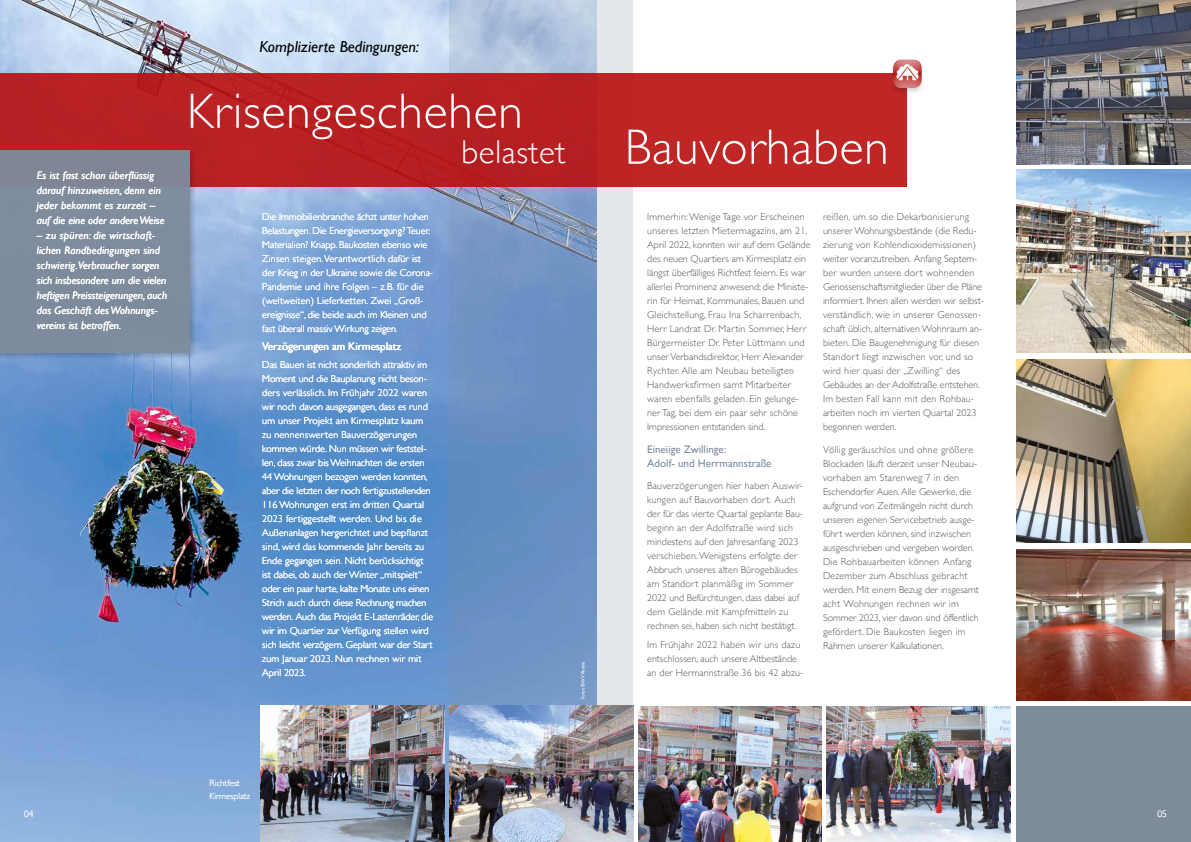
<style>
.page{position:relative;width:1191px;height:842px;background:#fff}
.page>*{position:absolute;margin:0;border:0;box-sizing:border-box;transform-origin:0 0}
.t1{font:300 50px/35.9px "Gill Sans";letter-spacing:.015em;color:#fff}
.t2{font:italic 16px "Gill Sans";color:#000}
.t3{font:italic 11px/15px "Gill Sans";letter-spacing:.01em;color:#fff}
.t4{font:11px/14px "Gill Sans";color:#7e8b9b}
.t5{font:11px "Gill Sans";color:#fff}
.t6{font:300 10px/14px "Gill Sans";letter-spacing:.01em;color:#575756}
.t7{font:300 10px/14px "Gill Sans";color:#fff}
.t8{font:300 9.5px "Gill Sans";color:#fff}
.t9{font:300 9px/13px "Gill Sans";color:#fff}
.t10{font:300 4.5px "Gill Sans";color:#fff}
.s1{font-size:33px}
</style>
<div class="page">
<img style="left:0;top:0;width:449px;height:842px">
<svg style="left:449px;top:0;width:184px;height:706px"></svg>
<img style="left:1016px;top:0;width:175px;height:164px">
<img style="left:1016px;top:169px;width:175px;height:184px">
<img style="left:1016px;top:359px;width:175px;height:184px">
<img style="left:1016px;top:550px;width:175px;height:151px">
<div style="left:1016px;top:706px;width:175px;height:136px;background:#7e8b9b"></div>
<div style="left:0;top:74px;width:907px;height:113px;background:#b92224"></div>
<div style="left:890px;top:59px;width:34px;height:35px;background:#000;opacity:.15"></div>
<div style="left:891px;top:58px;width:31px;height:30px;background:#fff;opacity:.5"></div>
<div style="left:891px;top:58px;width:31px;height:21px;background:#fff;opacity:.75"></div>
<div style="left:0;top:149px;width:198px;height:211px;background:#000;opacity:.2"></div>
<div style="left:0;top:150px;width:190px;height:203px;background:#7e8b9b"></div>
<img style="left:449px;top:706px;width:184px;height:136px">
<img style="left:261px;top:706px;width:183px;height:136px">
<img style="left:827px;top:706px;width:183px;height:136px">
<img style="left:638px;top:706px;width:183px;height:136px">
<div style="left:239px;top:189px;width:215px;height:512px;background:#1099c7;opacity:.75"></div>
<h2 class="t2" style="left:259px;top:38px;width:161px">Komplizierte Bedingungen:</h2>
<p class="t3" style="left:37px;top:168px;width:129px">Es ist fast schon überflüssig darauf hinzuweisen, denn ein jeder bekommt es zurzeit – auf die eine oder andere Weise</p>
<p class="t3" style="left:37px;top:228px;width:132px">– zu spüren: die wirtschaft&shy;lichen Randbedingungen sind schwierig.Verbraucher sorgen sich insbesondere um die vielen heftigen Preissteigerungen, auch das Geschäft des Wohnungs&shy;vereins ist betroffen.</p>
<h1 class="t1" style="left:461px;top:91px;width:429px;text-indent:-274px">Krisengeschehen<br><span class="s1">belastet</span> Bauvorhaben</h1>
<p class="t7" style="left:262px;top:209px;width:172px">Die Immobilienbranche ächzt unter hohen Belastungen. Die Energieversorgung? Teuer.<br>Materialien? Knapp. Baukosten ebenso wie Zinsen steigen. Verantwortlich dafür ist der Krieg in der Ukraine sowie die Corona-Pandemie und ihre Folgen – z.B. für die (weltweiten) Lieferketten. Zwei „Groß&shy;ereignisse“, die beide auch im Kleinen und fast überall massiv Wirkung zeigen.</p>
<p class="t5" style="left:262px;top:340px;width:140px">Verzögerungen am Kirmesplatz</p>
<p class="t7" style="left:262px;top:357px;width:172px">Das Bauen ist nicht sonderlich attraktiv im Moment und die Bauplanung nicht beson&shy;ders verlässlich. Im Frühjahr 2022 waren wir noch davon ausgegangen, dass es rund um unser Projekt am Kirmesplatz kaum zu nennenswerten Bauverzögerungen kommen würde. Nun müssen wir feststel&shy;len, dass zwar bis Weihnachten die ersten 44 Wohnungen bezogen werden konnten, aber die letzten der noch fertigzustellenden 116 Wohnungen erst im dritten Quartal 2023 fertiggestellt werden. Und bis die Außenanlagen hergerichtet und bepflanzt sind, wird das kommende Jahr bereits zu Ende gegangen sein. Nicht berücksichtigt ist dabei, ob auch der Winter „mitspielt“ oder ein paar harte, kalte Monate uns einen Strich auch durch diese Rechnung machen werden. Auch das Projekt E-Lastenräder, die wir im Quartier zur Verfügung stellen wird sich leicht verzögern. Geplant war der Start zum Januar 2023. Nun rechnen wir mit April 2023.</p>
<p class="t10" style="left:579px;top:698px;width:38px;rotate:-90deg">Fotos: © WV Rheine</p>
<p class="t6" style="left:647px;top:209px;width:165px">Immerhin: Wenige Tage vor Erscheinen unseres letzten Mietermagazins, am 21.<br>April 2022, konnten wir auf dem Gelände des neuen Quartiers am Kirmesplatz ein längst überfälliges Richtfest feiern. Es war allerlei Prominenz anwesend: die Ministe&shy;rin für Heimat, Kommunales, Bauen und Gleichstellung, Frau Ina Scharrenbach, Herr Landrat Dr. Martin Sommer, Herr Bürgermeister Dr. Peter Lüttmann und unser Verbandsdirektor, Herr Alexander Rychter. Alle am Neubau beteiligten Handwerksfirmen samt Mitarbeiter waren ebenfalls geladen. Ein gelunge&shy;ner Tag, bei dem ein paar sehr schöne Impressionen entstanden sind.</p>
<p class="t4" style="left:647px;top:442px;width:126px">Eineiige Zwillinge:<br>Adolf- und Herrmannstraße</p>
<p class="t6" style="left:647px;top:478px;width:157px">Bauverzögerungen hier haben Auswir&shy;kungen auf Bauvorhaben dort. Auch der für das vierte Quartal geplante Bau&shy;beginn an der Adolfstraße wird sich mindestens auf den Jahresanfang 2023 verschieben. Wenigstens erfolgte der Abbruch unseres alten Bürogebäudes am Standort planmäßig im Sommer 2022 und Befürchtungen, dass dabei auf dem Gelände mit Kampfmitteln zu rechnen sei, haben sich nicht bestätigt.</p>
<p class="t6" style="left:647px;top:637px;width:157px">Im Frühjahr 2022 haben wir uns dazu entschlossen, auch unsere Altbestände an der Hermannstraße 36 bis 42 abzu-</p>
<p class="t6" style="left:823px;top:209px;width:162px">reißen, um so die Dekarbonisierung unserer Wohnungsbestände (die Redu&shy;zierung von Kohlendioxidemissionen) weiter voranzutreiben. Anfang Septem&shy;ber wurden unsere dort wohnenden Genossenschaftsmitglieder über die Pläne informiert. Ihnen allen werden wir selbst&shy;verständlich, wie in unserer Genossen&shy;schaft üblich, alternativen Wohnraum an&shy;bieten. Die Baugenehmigung für diesen Standort liegt inzwischen vor, und so wird hier quasi der „Zwilling“ des Gebäudes an der Adolfstraße entstehen.<br>Im besten Fall kann mit den Rohbau&shy;arbeiten noch im vierten Quartal 2023 begonnen werden.</p>
<p class="t6" style="left:823px;top:442px;width:157px">Völlig geräuschlos und ohne größere Blockaden läuft derzeit unser Neubau&shy;vorhaben am Starenweg 7 in den Eschendorfer Auen. Alle Gewerke, die aufgrund von Zeitmängeln nicht durch unseren eigenen Servicebetrieb ausge&shy;führt werden können, sind inzwischen ausgeschrieben und vergeben worden.<br>Die Rohbauarbeiten können Anfang Dezember zum Abschluss gebracht werden. Mit einem Bezug der insgesamt acht Wohnungen rechnen wir im Sommer 2023, vier davon sind öffentlich gefördert. Die Baukosten liegen im Rahmen unserer Kalkulationen.</p>
<p class="t9" style="left:210px;top:776px;width:42px">Richtfest<br>Kirmesplatz</p>
<p class="t8" style="left:24px;top:807px;width:11px">04</p>
<p class="t8" style="left:1157px;top:807px;width:11px">05</p>
</div>
